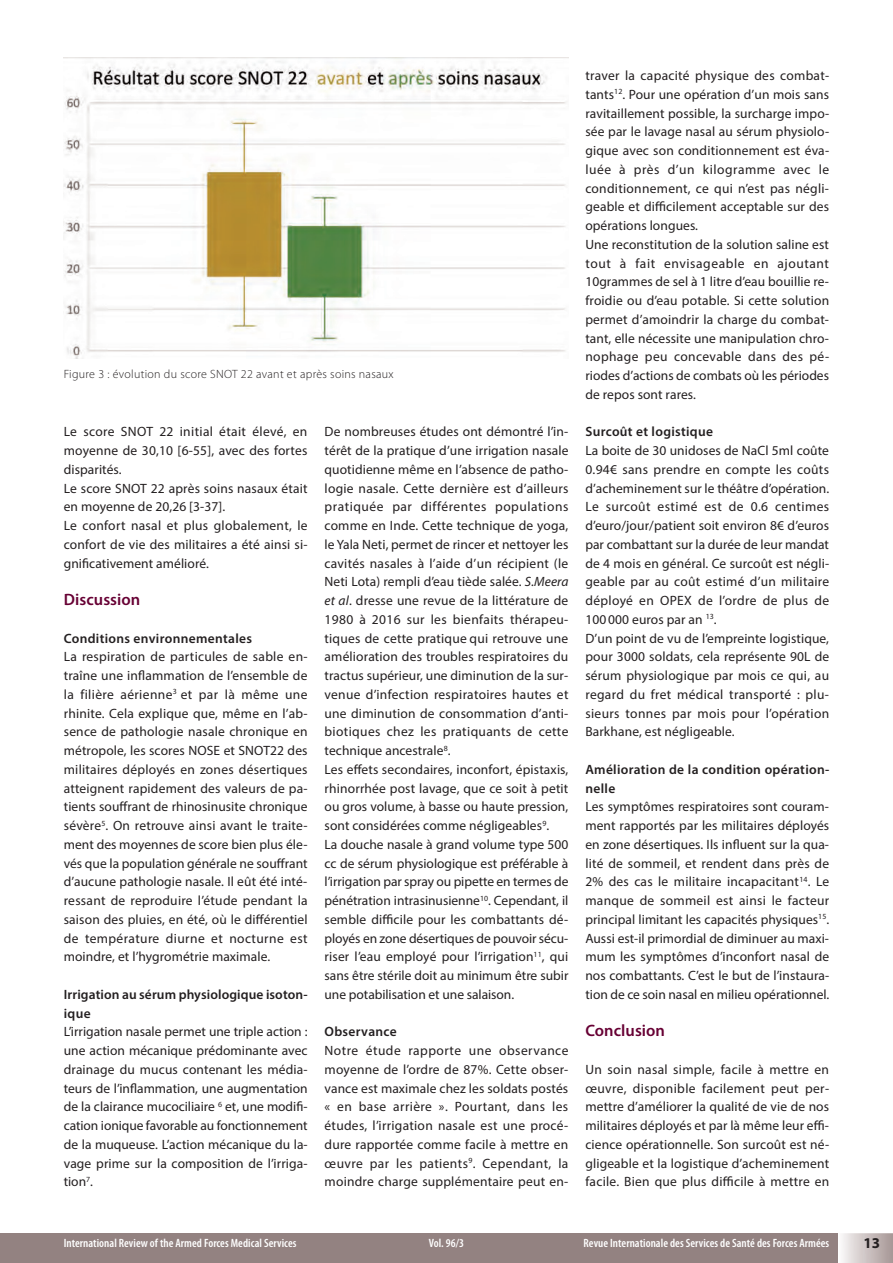
<style>
.page{position:relative;width:893px;height:1263px;background:#fff}
.page>*{position:absolute;margin:0;border:0;box-sizing:border-box;transform-origin:0 0}
.t1{font:600 16.5px "Myriad Pro";letter-spacing:.005em;color:#670134}
.t2{font:700 15px "Myriad Pro";color:#231f20}
.t3{font:13.5px/18.8px "Myriad Pro";letter-spacing:.01em;color:#231f20}
.t4{font:600 condensed 12px "Myriad Pro";letter-spacing:.005em;color:#fff}
.t5{font:300 12px "Myriad Pro";letter-spacing:.025em;color:#231f20}
.s1{font-weight:600}
.s2{font-style:italic}
</style>
<div class="page">
<div style="left:0;top:1233px;width:838px;height:30px;background:#938281"></div>
<img style="left:64px;top:57px;width:504px;height:301px">
<svg style="left:842px;top:1233px;width:51px;height:30px"></svg>
<p class="t5" style="left:64px;top:367px;width:331px">Figure 3 : évolution du score SNOT 22 avant et après soins nasaux</p>
<p class="t3" style="left:64px;top:422px;width:245px">Le score SNOT 22 initial était élevé, en moyenne de 30,10 [6-55], avec des fortes disparités.<br>Le score SNOT 22 après soins nasaux était en moyenne de 20,26 [3-37].<br>Le confort nasal et plus globalement, le confort de vie des militaires a été ainsi si&shy;gnificativement amélioré.</p>
<p class="t1" style="left:64px;top:589px;width:78px">Discussion</p>
<p class="t3" style="left:64px;top:628px;width:245px"><span class="s1">Conditions environnementales<br></span>La respiration de particules de sable en&shy;traîne une inflammation de l’ensemble de la filière aérienne<sup>3</sup> et par là même une rhinite. Cela explique que, même en l’ab&shy;sence de pathologie nasale chronique en métropole, les scores NOSE et SNOT22 des militaires déployés en zones désertiques atteignent rapidement des valeurs de pa&shy;tients souffrant de rhinosinusite chronique sévère<sup>5</sup>. On retrouve ainsi avant le traite&shy;ment des moyennes de score bien plus éle&shy;vés que la population générale ne souffrant d’aucune pathologie nasale. Il eût été inté&shy;ressant de reproduire l’étude pendant la saison des pluies, en été, où le différentiel de température diurne et nocturne est moindre, et l’hygrométrie maximale.</p>
<p class="t3" style="left:64px;top:985px;width:245px"><span class="s1">Irrigation au sérum physiologique isoton&shy;ique<br></span>L’irrigation nasale permet une triple action : une action mécanique prédominante avec drainage du mucus contenant les média&shy;teurs de l’inflammation, une augmentation de la clairance mucociliaire <sup>6</sup> et, une modifi&shy;cation ionique favorable au fonctionnement de la muqueuse. L’action mécanique du la&shy;vage prime sur la composition de l’irriga&shy;tion<sup>7</sup>.</p>
<p class="t3" style="left:325px;top:422px;width:245px">De nombreuses études ont démontré l’in&shy;térêt de la pratique d’une irrigation nasale quotidienne même en l’absence de patho&shy;logie nasale. Cette dernière est d’ailleurs pratiquée par différentes populations comme en Inde. Cette technique de yoga, le Yala Neti, permet de rincer et nettoyer les cavités nasales à l’aide d’un récipient (le Neti Lota) rempli d’eau tiède salée. <span class="s2">S.Meera et al</span>. dresse une revue de la littérature de 1980 à 2016 sur les bienfaits thérapeu&shy;tiques de cette pratique qui retrouve une amélioration des troubles respiratoires du tractus supérieur, une diminution de la sur&shy;venue d’infection respiratoires hautes et une diminution de consommation d’anti&shy;biotiques chez les pratiquants de cette technique ancestrale<sup>8</sup>.<br>Les effets secondaires, inconfort, épistaxis, rhinorrhée post lavage, que ce soit à petit ou gros volume, à basse ou haute pression, sont considérées comme négligeables<sup>9</sup>.<br>La douche nasale à grand volume type 500 cc de sérum physiologique est préférable à l’irrigation par spray ou pipette en termes de pénétration intrasinusienne<sup>10</sup>. Cependant, il semble difficile pour les combattants dé&shy;ployés en zone désertiques de pouvoir sécu&shy;riser l’eau employé pour l’irrigation<sup>11</sup>, qui sans être stérile doit au minimum être subir une potabilisation et une salaison.</p>
<p class="t3" style="left:325px;top:1022px;width:245px"><span class="s1">Observance<br></span>Notre étude rapporte une observance moyenne de l’ordre de 87%. Cette obser&shy;vance est maximale chez les soldats postés « en base arrière ». Pourtant, dans les études, l’irrigation nasale est une procé&shy;dure rapportée comme facile à mettre en œuvre par les patients<sup>9</sup>. Cependant, la moindre charge supplémentaire peut en-</p>
<p class="t3" style="left:585px;top:66px;width:245px">traver la capacité physique des combat&shy;tants<sup>12</sup>. Pour une opération d’un mois sans ravitaillement possible, la surcharge impo&shy;sée par le lavage nasal au sérum physiolo&shy;gique avec son conditionnement est éva&shy;luée à près d’un kilogramme avec le conditionnement, ce qui n’est pas négli&shy;geable et difficilement acceptable sur des opérations longues.<br>Une reconstitution de la solution saline est tout à fait envisageable en ajoutant 10grammes de sel à 1 litre d’eau bouillie re&shy;froidie ou d’eau potable. Si cette solution permet d’amoindrir la charge du combat&shy;tant, elle nécessite une manipulation chro&shy;nophage peu concevable dans des pé&shy;riodes d’actions de combats où les périodes de repos sont rares.</p>
<p class="t3" style="left:585px;top:422px;width:245px"><span class="s1">Surcoût et logistique<br></span>La boite de 30 unidoses de NaCl 5ml coûte 0.94€ sans prendre en compte les coûts d’acheminement sur le théâtre d’opération.<br>Le surcoût estimé est de 0.6 centimes d’euro/jour/patient soit environ 8€ d’euros par combattant sur la durée de leur mandat de 4 mois en général. Ce surcoût est négli&shy;geable par au coût estimé d’un militaire déployé en OPEX de l’ordre de plus de 100 000 euros par an <sup>13</sup>.<br>D’un point de vu de l’empreinte logistique, pour 3000 soldats, cela représente 90L de sérum physiologique par mois ce qui, au regard du fret médical transporté : plu&shy;sieurs tonnes par mois pour l’opération Barkhane, est négligeable.</p>
<p class="t3" style="left:585px;top:760px;width:245px"><span class="s1">Amélioration de la condition opération&shy;nelle<br></span>Les symptômes respiratoires sont couram&shy;ment rapportés par les militaires déployés en zone désertiques. Ils influent sur la qua&shy;lité de sommeil, et rendent dans près de 2% des cas le militaire incapacitant<sup>14</sup>. Le manque de sommeil est ainsi le facteur principal limitant les capacités physiques<sup>15</sup>.<br>Aussi est-il primordial de diminuer au maxi&shy;mum les symptômes d’inconfort nasal de nos combattants. C’est le but de l’instaura&shy;tion de ce soin nasal en milieu opérationnel.</p>
<p class="t1" style="left:585px;top:1020px;width:81px">Conclusion</p>
<p class="t3" style="left:585px;top:1060px;width:245px;text-align:justify">Un soin nasal simple, facile à mettre en œuvre, disponible facilement peut per&shy;mettre d’améliorer la qualité de vie de nos militaires déployés et par là même leur effi&shy;cience opérationnelle. Son surcoût est né&shy;gligeable et la logistique d’acheminement facile. Bien que plus difficile à mettre en</p>
<p class="t4" style="left:64px;top:1236px;width:234px">International Review of the Armed Forces Medical Services</p>
<p class="t4" style="left:429px;top:1236px;width:37px">Vol. 96/3</p>
<p class="t4" style="left:584px;top:1236px;width:247px">Revue Internationale des Services de Santé des Forces Armées</p>
<p class="t2" style="left:864px;top:1233px;width:18px">13</p>
</div>
